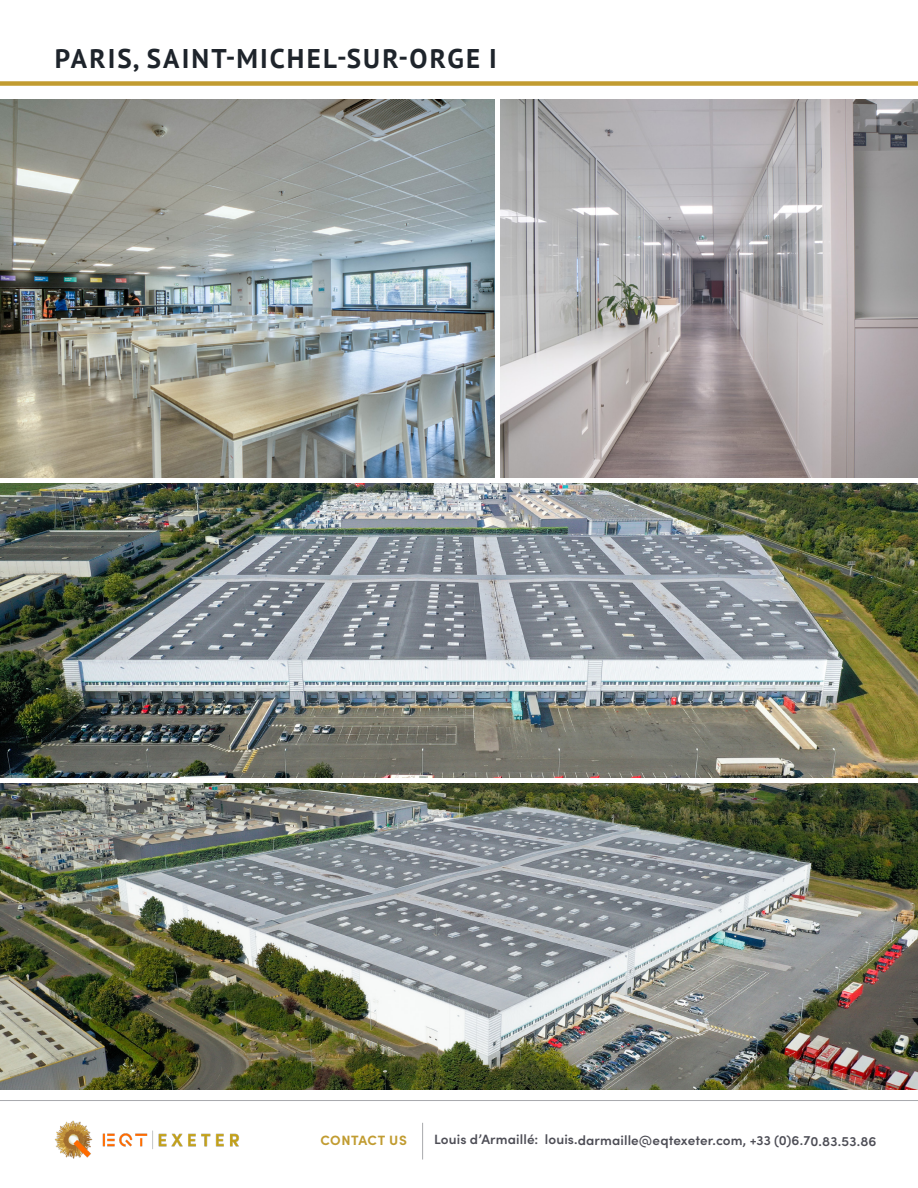
<style>
.page{position:relative;width:918px;height:1188px;background:#fff}
.page>*{position:absolute;margin:0;border:0;box-sizing:border-box;transform-origin:0 0}
.t1{font:700 27px "PT Sans";letter-spacing:.075em;color:#1e242b}
.t2{font:600 13.5px "Sofia Pro";letter-spacing:.005em;color:#4d4d55}
.t3{font:700 13.5px "Sofia Pro";letter-spacing:.03em;color:#c19c31}
</style>
<div class="page">
<hr style="left:0;top:1100px;width:918px;height:1px;background:#a8a9ad">
<img style="left:54px;top:1120px;width:185px;height:39px">
<div style="left:0;top:81px;width:918px;height:5px;background:#c29c31"></div>
<img style="left:500px;top:99px;width:418px;height:379px">
<img style="left:0;top:99px;width:495px;height:379px">
<img style="left:0;top:783px;width:918px;height:307px">
<img style="left:0;top:483px;width:918px;height:295px">
<hr style="left:422px;top:1123px;width:1px;height:37px;background:#a8a9ad">
<p class="t1" style="left:55px;top:41px;width:444px">PARIS, SAINT-MICHEL-SUR-ORGE I</p>
<p class="t3" style="left:320px;top:1130px;width:88px">CONTACT US</p>
<p class="t2" style="left:434px;top:1130px;width:444px">Louis d’Armaillé: louis.darmaille@eqtexeter.com, +33 (0)6.70.83.53.86</p>
</div>
